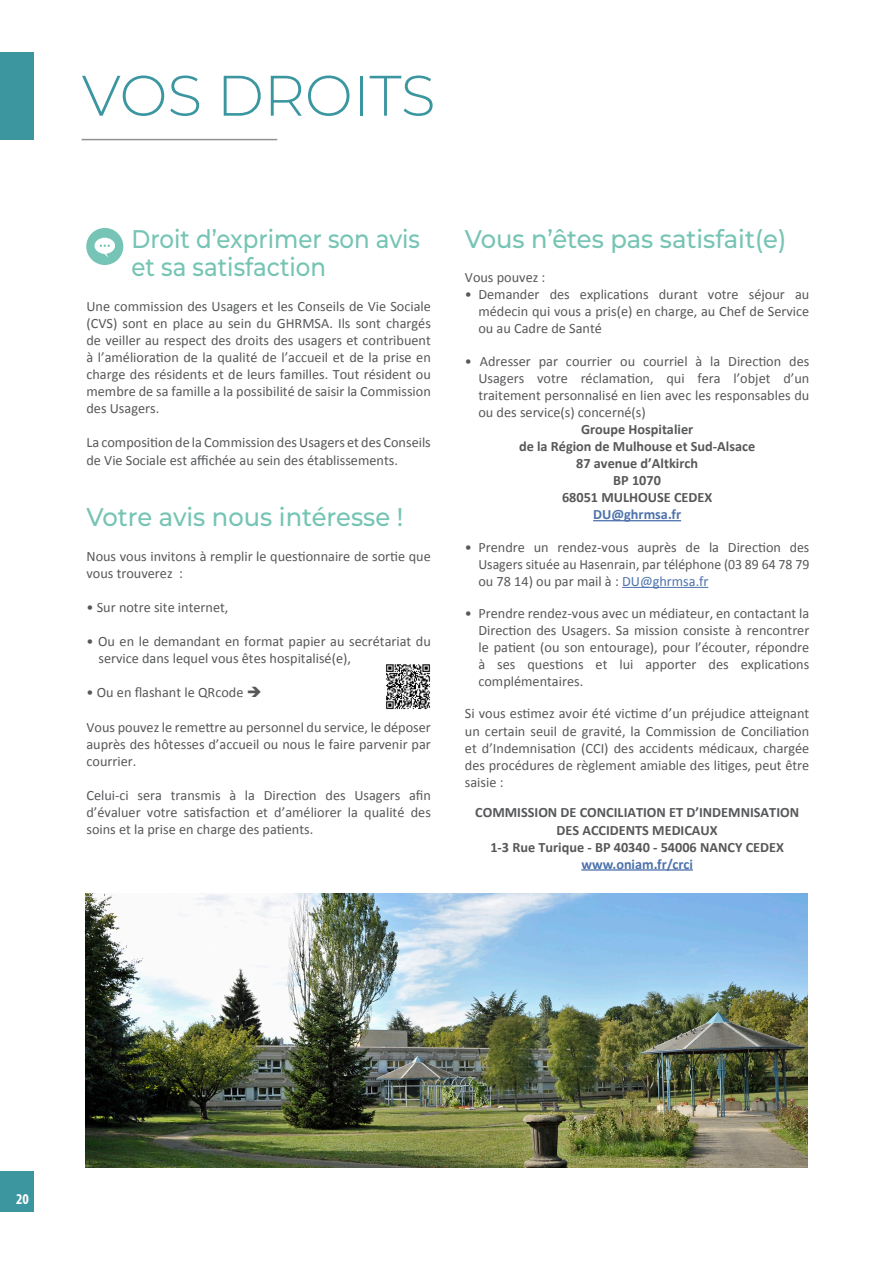
<style>
.page{position:relative;width:893px;height:1263px;background:#fff}
.page>*{position:absolute;margin:0;border:0;box-sizing:border-box;transform-origin:0 0}
.t1{font:300 57px "Montserrat";color:#3c96a0}
.t2{font:500 25.5px "Montserrat";color:#75c4b4;scale:.95 1}
.t3{font:500 25.5px "Montserrat";color:#75c4b4;scale:.9 1}
.t4{font:700 condensed 15px "Myriad Pro";color:#fff}
.t5{font:14.25px/17.1px "Calibri";color:#57585a;text-align:justify}
.t6{font:700 14.25px/17.1px "Calibri";color:#57585a;text-align:center}
.t7{font:700 14.25px "Calibri";color:#4d72ac}
.s1{color:#4d72ac}
</style>
<div class="page">
<hr style="left:593px;top:520px;width:88px;height:1px;background:#4d72ac">
<hr style="left:622px;top:587px;width:86px;height:1px;background:#4d72ac">
<hr style="left:581px;top:869px;width:112px;height:2px;background:#4d72ac">
<div style="left:0;top:1171px;width:33px;height:40px;background:#3c96a0"></div>
<hr style="left:82px;top:139px;width:195px;height:1px;background:#231f20">
<div style="left:0;top:53px;width:33px;height:87px;background:#3c96a0"></div>
<img style="left:85px;top:894px;width:723px;height:273px">
<div style="left:86px;top:228px;width:37px;height:37px;background:#75c4b5;border-radius:50%"></div>
<svg style="left:95px;top:238px;width:20px;height:20px"></svg>
<img style="left:386px;top:664px;width:45px;height:46px">
<p class="t1" style="left:82px;top:57px;width:355px">VOS DROITS</p>
<p class="t3" style="left:131px;top:222px;width:322px">Droit d’exprimer son avis</p>
<p class="t3" style="left:131px;top:250px;width:218px">et sa satisfaction</p>
<p class="t5" style="left:86px;top:297px;width:346px">Une commission des Usagers et les Conseils de Vie Sociale (CVS) sont en place au sein du GHRMSA. Ils sont chargés de veiller au respect des droits des usagers et contribuent à l’amélioration de la qualité de l’accueil et de la prise en charge des résidents et de leurs familles. Tout résident ou membre de sa famille a la possibilité de saisir la Commission des Usagers.</p>
<p class="t5" style="left:86px;top:434px;width:346px">La composition de la Commission des Usagers et des Conseils de Vie Sociale est affichée au sein des établissements.</p>
<p class="t2" style="left:86px;top:500px;width:335px">Votre avis nous intéresse !</p>
<p class="t5" style="left:86px;top:547px;width:346px">Nous vous invitons à remplir le questionnaire de sortie que vous trouverez :</p>
<p class="t5" style="left:86px;top:599px;width:144px">• Sur notre site internet,</p>
<p class="t5" style="left:98px;top:633px;width:334px;text-indent:-12px">• Ou en le demandant en format papier au secrétariat du service dans lequel vous êtes hospitalisé(e),</p>
<p class="t5" style="left:86px;top:684px;width:177px">• Ou en flashant le QRcode ➔</p>
<p class="t5" style="left:86px;top:718px;width:346px">Vous pouvez le remettre au personnel du service, le déposer auprès des hôtesses d’accueil ou nous le faire parvenir par courrier.</p>
<p class="t5" style="left:86px;top:787px;width:346px">Celui-ci sera transmis à la Direction des Usagers afin d’évaluer votre satisfaction et d’améliorer la qualité des soins et la prise en charge des patients.</p>
<p class="t2" style="left:465px;top:222px;width:340px">Vous n’êtes pas satisfait(e)</p>
<p class="t5" style="left:465px;top:269px;width:82px">Vous pouvez :</p>
<p class="t5" style="left:478px;top:286px;width:332px;text-indent:-13px">• Demander des explications durant votre séjour au médecin qui vous a pris(e) en charge, au Chef de Service ou au Cadre de Santé</p>
<p class="t5" style="left:478px;top:352px;width:332px;text-indent:-13px">• Adresser par courrier ou courriel à la Direction des Usagers votre réclamation, qui fera l’objet d’un traitement personnalisé en lien avec les responsables du ou des service(s) concerné(s)</p>
<p class="t6" style="left:581px;top:421px;width:114px">Groupe Hospitalier</p>
<p class="t6" style="left:519px;top:438px;width:238px">de la Région de Mulhouse et Sud-Alsace</p>
<p class="t6" style="left:576px;top:455px;width:123px">87 avenue dʼAltkirch</p>
<p class="t6" style="left:613px;top:472px;width:49px">BP 1070</p>
<p class="t6" style="left:562px;top:489px;width:152px">68051 MULHOUSE CEDEX</p>
<p class="t7" style="left:593px;top:506px;width:89px">DU@ghrmsa.fr</p>
<p class="t5" style="left:478px;top:538px;width:332px;text-indent:-14px">• Prendre un rendez-vous auprès de la Direction des Usagers située au Hasenrain, par téléphone (03 89 64 78 79 ou 78 14) ou par mail à : <span class="s1">DU@ghrmsa.fr</span></p>
<p class="t5" style="left:478px;top:605px;width:332px;text-indent:-14px">• Prendre rendez-vous avec un médiateur, en contactant la Direction des Usagers. Sa mission consiste à rencontrer le patient (ou son entourage), pour l’écouter, répondre à ses questions et lui apporter des explications complémentaires.</p>
<p class="t5" style="left:465px;top:705px;width:346px">Si vous estimez avoir été victime d’un préjudice atteignant un certain seuil de gravité, la Commission de Conciliation et d’Indemnisation (CCI) des accidents médicaux, chargée des procédures de règlement amiable des litiges, peut être saisie :</p>
<p class="t6" style="left:475px;top:804px;width:325px">COMMISSION DE CONCILIATION ET D’INDEMNISATION<br>DES ACCIDENTS MEDICAUX</p>
<p class="t6" style="left:490px;top:838px;width:295px">1-3 Rue Turique - BP 40340 - 54006 NANCY CEDEX</p>
<p class="t7" style="left:581px;top:855px;width:113px">www.oniam.fr/crci</p>
<p class="t4" style="left:16px;top:1190px;width:14px">20</p>
</div>
